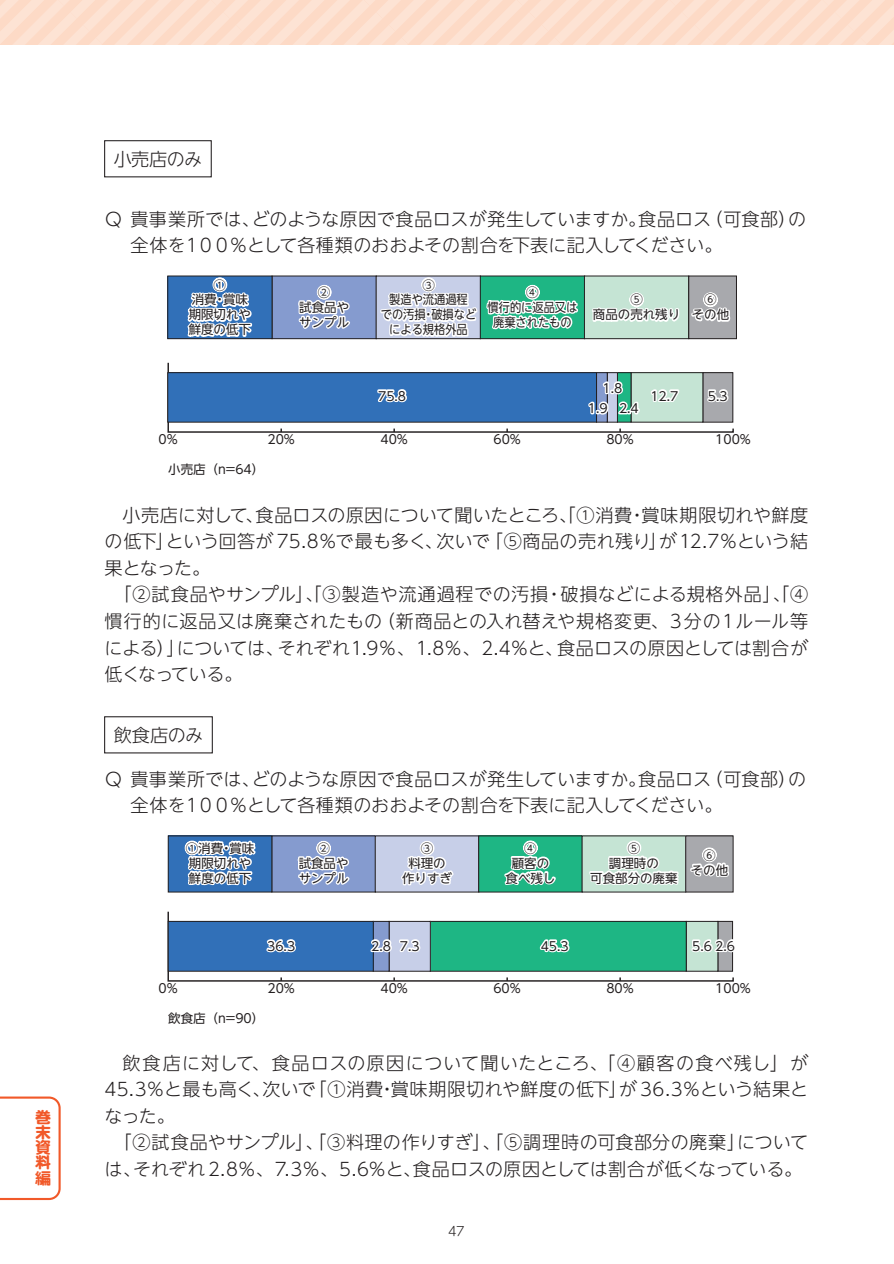
<style>
.page{position:relative;width:894px;height:1264px;background:#fff}
.page>*{position:absolute;margin:0;border:0;box-sizing:border-box;transform-origin:0 0}
.t1{font:300 18px/26.5px "UD Shin Go NT Pr 6";letter-spacing:.005em;color:#231f20}
.t2{font:300 18px "UD Shin Go NT Pr 6";letter-spacing:.035em;color:#231f20}
.t3{font:300 18px "UD Shin Go NT Pr 6";letter-spacing:.06em;color:#231f20}
.t4{font:300 18px "UD Shin Go NT Pr 6";letter-spacing:-.04em;color:#231f20}
.t5{font:15.9px/15.3px "DF Maru Gothic SB MP RKSJ H";color:#f15929;text-align:justify}
.t6{font:300 12.75px "UD Shin M Go Pr 6";color:#231f20}
.t7{font:12.45px/15px "UD Shin Go NT Pr 6";color:#231f20;text-align:center}
</style>
<div class="page">
<svg style="left:0;top:1096px;width:61px;height:104px"></svg>
<div style="left:0;top:0;width:892px;height:44px;background:#fddecc"></div>
<hr style="left:892px;top:0;width:1px;height:44px;background:#bfbfbf">
<div style="left:272px;top:276px;width:104px;height:63px;background:#859bcf"></div>
<div style="left:272px;top:276px;width:104px;height:63px;border:1px solid #231f20"></div>
<div style="left:168px;top:276px;width:104px;height:63px;background:#3170b8"></div>
<div style="left:167px;top:276px;width:105px;height:63px;border:1px solid #231f20"></div>
<div style="left:584px;top:276px;width:104px;height:63px;background:#c5e4d4"></div>
<div style="left:584px;top:276px;width:104px;height:63px;border:1px solid #231f20"></div>
<svg style="left:183px;top:276px;width:71px;height:64px"></svg>
<svg style="left:298px;top:284px;width:52px;height:45px"></svg>
<svg style="left:377px;top:276px;width:203px;height:64px"></svg>
<div style="left:688px;top:276px;width:48px;height:63px;background:#a8a9ad"></div>
<div style="left:688px;top:276px;width:48px;height:63px;border:1px solid #231f20"></div>
<svg style="left:592px;top:291px;width:139px;height:39px"></svg>
<div style="left:685px;top:835px;width:48px;height:57px;border:1px solid #231f20"></div>
<svg style="left:167px;top:837px;width:567px;height:145px"></svg>
<svg style="left:167px;top:362px;width:567px;height:71px"></svg>
<div style="left:104px;top:140px;width:108px;height:37px;border:1px solid #231f20"></div>
<div style="left:104px;top:716px;width:109px;height:37px;border:1px solid #231f20"></div>
<p class="t5" style="left:35px;top:1109px;width:17px">巻末資料編</p>
<p class="t1" style="left:114px;top:145px;width:90px">小売店のみ</p>
<p class="t1" style="left:130px;top:205px;width:677px;text-indent:-26px">Ｑ貴事業所では、どのような原因で食品ロスが発生していますか。食品ロス（可食部）の全体を１００％として各種類のおおよその割合を下表に記入してください。</p>
<p class="t7" style="left:189px;top:277px;width:64px">①<br>消費・賞味期限切れや鮮度の低下</p>
<p class="t7" style="left:299px;top:284px;width:51px">②<br>試食品やサンプル</p>
<p class="t7" style="left:381px;top:277px;width:97px">③<br>製造や流通過程<br>での汚損・破損などによる規格外品</p>
<p class="t7" style="left:487px;top:284px;width:91px">④<br>慣行的に返品又は廃棄されたもの</p>
<p class="t7" style="left:592px;top:292px;width:89px">⑤<br>商品の売れ残り</p>
<p class="t7" style="left:691px;top:292px;width:39px">⑥<br>その他</p>
<p class="t7" style="left:378px;top:388px;width:30px">75.8</p>
<p class="t7" style="left:602px;top:380px;width:21px">1.8</p>
<p class="t7" style="left:587px;top:400px;width:52px">1.9 2.4</p>
<p class="t7" style="left:650px;top:388px;width:30px">12.7</p>
<p class="t7" style="left:707px;top:388px;width:21px">5.3</p>
<p class="t7" style="left:158px;top:431px;width:21px">0%</p>
<p class="t7" style="left:267px;top:431px;width:29px">20%</p>
<p class="t7" style="left:380px;top:431px;width:29px">40%</p>
<p class="t7" style="left:493px;top:431px;width:29px">60%</p>
<p class="t7" style="left:606px;top:431px;width:29px">80%</p>
<p class="t7" style="left:715px;top:431px;width:37px">100%</p>
<p class="t7" style="left:168px;top:461px;width:97px">小売店（n=64）</p>
<p class="t1" style="left:123px;top:501px;width:686px">小売店に対して、食品ロスの原因について聞いたところ、「①消費・賞味期限切れや鮮度</p>
<p class="t1" style="left:105px;top:527px;width:704px">の低下」という回答が 75.8％で最も多く、次いで「⑤商品の売れ残り」が12.7％という結</p>
<p class="t1" style="left:105px;top:554px;width:107px">果となった。</p>
<p class="t2" style="left:114px;top:580px;width:695px">「②試食品やサンプル」、「③製造や流通過程での汚損・破損などによる規格外品」、「④</p>
<p class="t2" style="left:105px;top:606px;width:704px">慣行的に返品又は廃棄されたもの（新商品との入れ替えや規格変更、3分の1ルール等</p>
<p class="t1" style="left:105px;top:634px;width:704px">による）」については、それぞれ1.9％、1.8％、2.4％と、食品ロスの原因としては割合が</p>
<p class="t4" style="left:105px;top:660px;width:139px">低くなっている。</p>
<p class="t1" style="left:114px;top:721px;width:91px">飲食店のみ</p>
<p class="t1" style="left:130px;top:765px;width:677px;text-indent:-26px">Ｑ貴事業所では、どのような原因で食品ロスが発生していますか。食品ロス（可食部）の全体を１００％として各種類のおおよその割合を下表に記入してください。</p>
<p class="t7" style="left:186px;top:840px;width:70px;text-align:left">①消費・賞味期限切れや鮮度の低下</p>
<p class="t7" style="left:298px;top:840px;width:51px">②<br>試食品やサンプル</p>
<p class="t7" style="left:402px;top:840px;width:51px">③<br>料理の作りすぎ</p>
<p class="t7" style="left:505px;top:840px;width:51px">④<br>顧客の食べ残し</p>
<p class="t7" style="left:590px;top:840px;width:89px">⑤<br>調理時の<br>可食部分の廃棄</p>
<p class="t7" style="left:690px;top:847px;width:39px">⑥<br>その他</p>
<p class="t7" style="left:267px;top:938px;width:30px">36.3</p>
<p class="t7" style="left:371px;top:938px;width:50px">2.8 7.3</p>
<p class="t7" style="left:540px;top:938px;width:30px">45.3</p>
<p class="t7" style="left:692px;top:938px;width:44px">5.6 2.6</p>
<p class="t7" style="left:158px;top:980px;width:21px">0%</p>
<p class="t7" style="left:267px;top:980px;width:29px">20%</p>
<p class="t7" style="left:380px;top:980px;width:29px">40%</p>
<p class="t7" style="left:493px;top:980px;width:29px">60%</p>
<p class="t7" style="left:606px;top:980px;width:29px">80%</p>
<p class="t7" style="left:715px;top:980px;width:37px">100%</p>
<p class="t7" style="left:168px;top:1010px;width:97px">飲食店（n=90）</p>
<p class="t3" style="left:123px;top:1048px;width:686px">飲食店に対して、食品ロスの原因について聞いたところ、「④顧客の食べ残し」が</p>
<p class="t1" style="left:105px;top:1075px;width:704px">45.3％と最も高く、次いで「①消費・賞味期限切れや鮮度の低下」が 36.3％という結果と</p>
<p class="t1" style="left:105px;top:1102px;width:72px">なった。</p>
<p class="t1" style="left:114px;top:1128px;width:695px">「②試食品やサンプル」、「③料理の作りすぎ」、「⑤調理時の可食部分の廃棄」について</p>
<p class="t1" style="left:105px;top:1155px;width:699px">は、それぞれ2.8％、7.3％、5.6％と、食品ロスの原因としては割合が低くなっている。</p>
<p class="t6" style="left:448px;top:1220px;width:18px">47</p>
</div>
